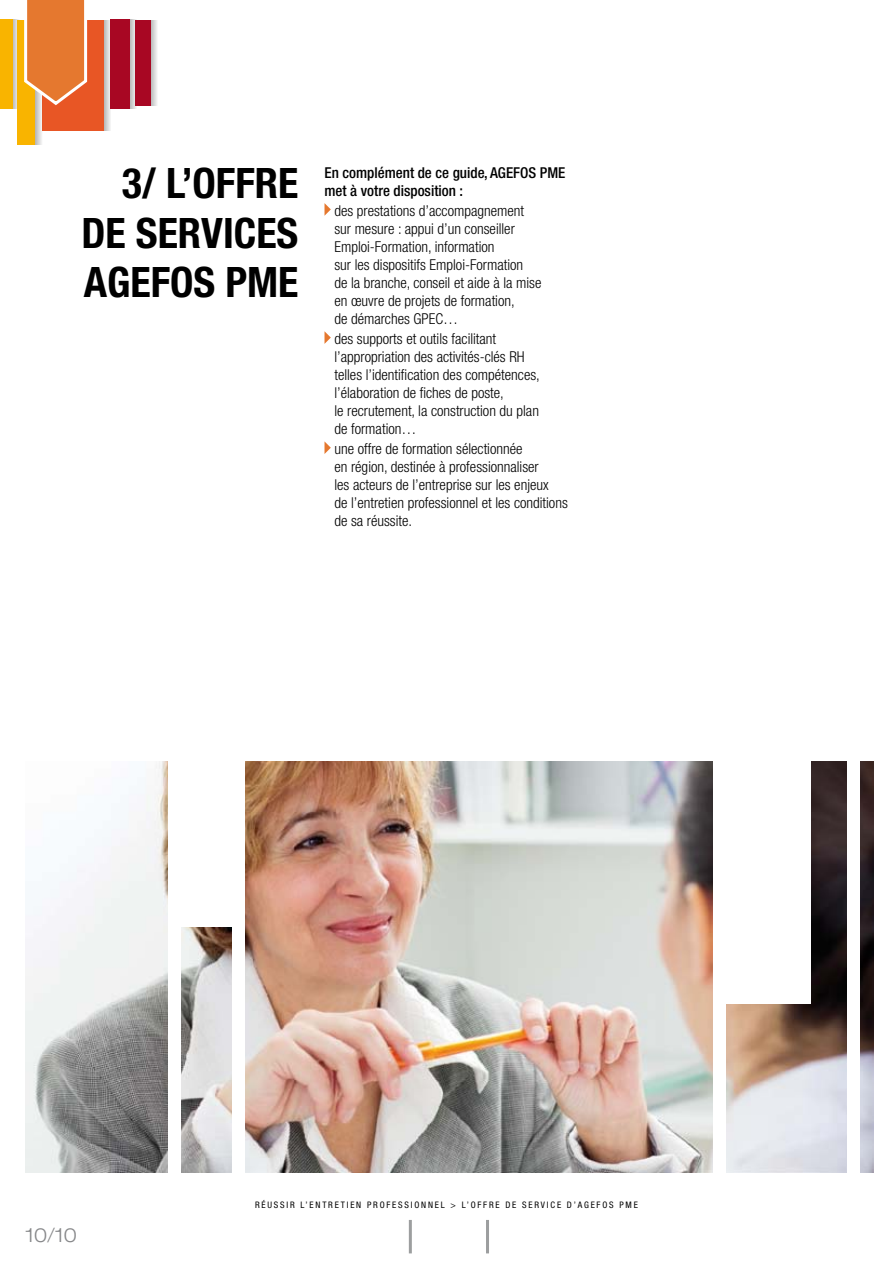
<style>
.page{position:relative;width:893px;height:1263px;background:#fff}
.page>*{position:absolute;margin:0;border:0;box-sizing:border-box;transform-origin:0 0}
.t1{font:700 condensed 42px/49.5px "Helvetica Neue";color:#000;text-align:justify}
.t2{font:300 expanded 19.5px "Helvetica Neue";color:#87888a}
.t3{font:300 condensed 15px/18px "Helvetica Neue";color:#000}
.t4{font:500 condensed 15px/18px "Helvetica Neue";color:#000}
.t5{font:condensed 9px "Helvetica Neue";letter-spacing:.2em;color:#000}
</style>
<div class="page">
<hr style="left:409px;top:1220px;width:3px;height:33px;background:#9c9e9f">
<hr style="left:486px;top:1220px;width:3px;height:33px;background:#9c9e9f">
<svg style="left:324px;top:203px;width:7px;height:13px"></svg>
<svg style="left:324px;top:331px;width:7px;height:13px"></svg>
<svg style="left:324px;top:441px;width:7px;height:13px"></svg>
<img style="left:26px;top:762px;width:848px;height:410px">
<div style="left:714px;top:746px;width:12px;height:426px;background:#fff"></div>
<div style="left:847px;top:746px;width:13px;height:426px;background:#fff"></div>
<div style="left:232px;top:746px;width:12px;height:426px;background:#fff"></div>
<div style="left:168px;top:746px;width:13px;height:426px;background:#fff"></div>
<div style="left:169px;top:748px;width:75px;height:179px;background:#fff"></div>
<div style="left:720px;top:744px;width:90px;height:259px;background:#fff"></div>
<svg style="left:104px;top:20px;width:7px;height:110px"></svg>
<div style="left:42px;top:20px;width:62px;height:110px;background:#e85625"></div>
<svg style="left:12px;top:20px;width:5px;height:89px"></svg>
<div style="left:0;top:20px;width:12px;height:89px;background:#f9b400"></div>
<svg style="left:35px;top:107px;width:7px;height:38px"></svg>
<div style="left:17px;top:20px;width:18px;height:125px;background:#f9b400"></div>
<svg style="left:130px;top:20px;width:7px;height:89px"></svg>
<div style="left:110px;top:20px;width:20px;height:89px;background:#a80723"></div>
<svg style="left:151px;top:20px;width:6px;height:85px"></svg>
<div style="left:135px;top:20px;width:16px;height:85px;background:#a80723"></div>
<svg style="left:24px;top:0;width:64px;height:107px;background:#e88645"></svg>
<h1 class="t1" style="left:81px;top:158px;width:218px;text-indent:40px">3/ L’OFFRE DE SERVICES AGEFOS</h1>
<h1 class="t1" style="left:225px;top:257px;width:25px">PME</h1>
<p class="t4" style="left:324px;top:163px;width:242px">En complément de ce guide, AGEFOS PME met à votre disposition :</p>
<p class="t3" style="left:334px;top:201px;width:208px">des prestations d’accompagnement sur mesure : appui d’un conseiller Emploi-Formation, information<br>sur les dispositifs Emploi-Formation<br>de la branche, conseil et aide à la mise en œuvre de projets de formation,<br>de démarches GPEC…</p>
<p class="t3" style="left:334px;top:329px;width:207px">des supports et outils facilitant l’appropriation des activités-clés RH telles l’identification des compétences, l’élaboration de fiches de poste,<br>le recrutement, la construction du plan de formation…</p>
<p class="t3" style="left:334px;top:440px;width:235px">une offre de formation sélectionnée<br>en région, destinée à professionnaliser<br>les acteurs de l’entreprise sur les enjeux<br>de l’entretien professionnel et les conditions de sa réussite.</p>
<h2 class="t2" style="left:26px;top:1223px;width:53px">10/10</h2>
<p class="t5" style="left:255px;top:1200px;width:343px">RÉUSSIR L’ENTR ETIEN PR OFESSIONNEL &gt; L’OFFR E D E SERV ICE D ’AGEFOS</p>
<p class="t5" style="left:619px;top:1200px;width:19px">PME</p>
</div>
